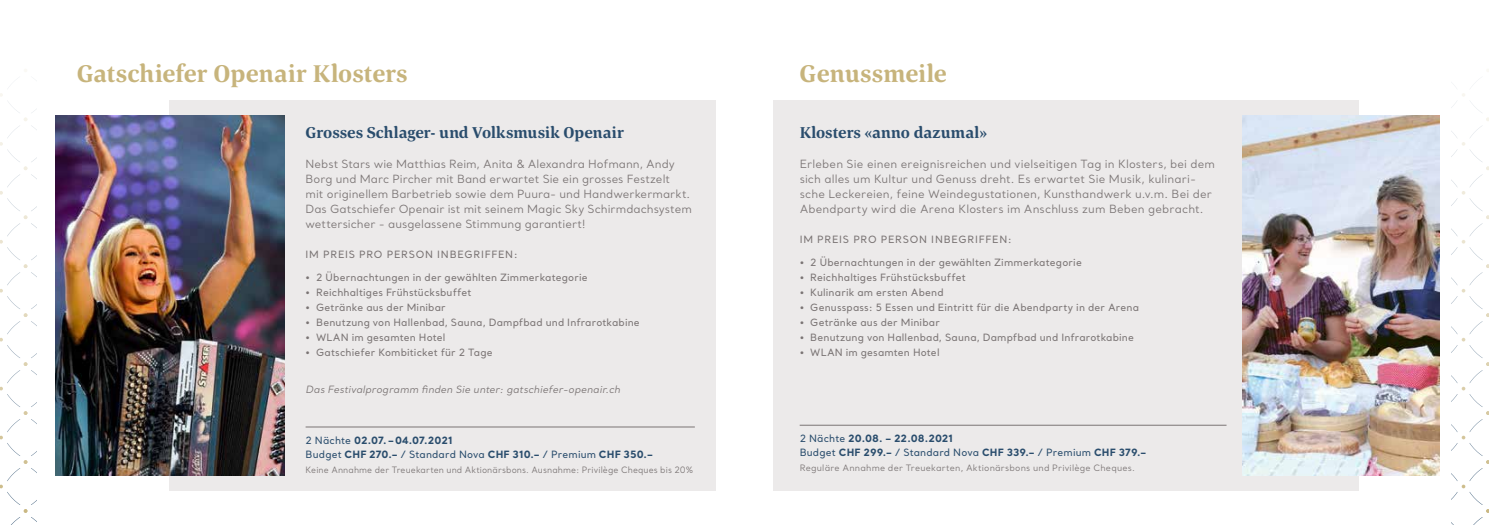
<style>
.page{position:relative;width:1489px;height:525px;background:#fff}
.page>*{position:absolute;margin:0;border:0;box-sizing:border-box;transform-origin:0 0}
.t1{font:700 25px "Corda";color:#c7b47c}
.t2{font:700 16.25px "Corda";letter-spacing:.005em;color:#2a4d6d}
.t3{font:11.25px/15px "Santral";letter-spacing:.005em;color:#7a7474}
.t4{font:500 10px "Santral";letter-spacing:.015em;color:#7a7474}
.t5{font:700 10px/13.8px "Santral";letter-spacing:.01em;color:#2a4d6d}
.t6{font:500 10px "Santral";letter-spacing:.07em;color:#7a7474}
.t7{font:italic 10px "Santral";letter-spacing:.005em;color:#7a7474}
.t8{font:8.75px "Santral";letter-spacing:.015em;color:#7a7474}
.s1{font-weight:500}
</style>
<div class="page">
<svg style="left:0;top:69px;width:36px;height:455px"></svg>
<div style="left:170px;top:100px;width:546px;height:390px;background:#eceaea"></div>
<hr style="left:305px;top:426px;width:389px;height:1px;background:#7a7474">
<img style="left:55px;top:115px;width:229px;height:360px">
<svg style="left:1451px;top:69px;width:37px;height:455px"></svg>
<div style="left:773px;top:100px;width:585px;height:390px;background:#eceaea"></div>
<hr style="left:799px;top:424px;width:427px;height:1px;background:#7a7474">
<img style="left:1242px;top:115px;width:197px;height:360px">
<h1 class="t1" style="left:77px;top:57px;width:332px">Gatschiefer Openair Klosters</h1>
<h2 class="t2" style="left:305px;top:122px;width:320px">Grosses Schlager- und Volksmusik Openair</h2>
<p class="t3" style="left:305px;top:156px;width:388px">Nebst Stars wie Matthias Reim, Anita &amp; Alexandra Hofmann, Andy Borg und Marc Pircher mit Band erwartet Sie ein grosses Festzelt<br>mit originellem Barbetrieb sowie dem Puura- und Handwerkermarkt.<br>Das Gatschiefer Openair ist mit seinem Magic Sky Schirmdachsystem wettersicher - ausgelassene Stimmung garantiert!</p>
<p class="t6" style="left:305px;top:248px;width:214px">IM PREIS PRO PERSON INBEGRIFFEN:</p>
<p class="t4" style="left:305px;top:270px;width:284px">• 2 Übernachtungen in der gewählten Zimmerkategorie</p>
<p class="t4" style="left:305px;top:285px;width:167px">• Reichhaltiges Frühstücksbuffet</p>
<p class="t4" style="left:305px;top:300px;width:142px">• Getränke aus der Minibar</p>
<p class="t4" style="left:305px;top:315px;width:336px">• Benutzung von Hallenbad, Sauna, Dampfbad und Infrarotkabine</p>
<p class="t4" style="left:305px;top:330px;width:141px">• WLAN im gesamten Hotel</p>
<p class="t4" style="left:305px;top:345px;width:189px">• Gatschiefer Kombiticket für 2 Tage</p>
<p class="t7" style="left:305px;top:383px;width:316px">Das Festivalprogramm finden Sie unter: gatschiefer-openair.ch</p>
<p class="t5" style="left:305px;top:433px;width:349px"><span class="s1">2 Nächte</span> 02.07.–04.07.2021<br><span class="s1">Budget</span> CHF 270.– <span class="s1">/ Standard Nova</span> CHF 310.– <span class="s1">/ Premium</span> CHF 350.–</p>
<p class="t8" style="left:305px;top:463px;width:389px">Keine Annahme der Treuekarten und Aktionärsbons. Ausnahme: Privilège Cheques bis 20%</p>
<h1 class="t1" style="left:799px;top:57px;width:149px">Genussmeile</h1>
<h2 class="t2" style="left:799px;top:122px;width:189px">Klosters «anno dazumal»</h2>
<p class="t3" style="left:799px;top:156px;width:417px">Erleben Sie einen ereignisreichen und vielseitigen Tag in Klosters, bei dem sich alles um Kultur und Genuss dreht. Es erwartet Sie Musik, kulinari&shy;sche Leckereien, feine Weindegustationen, Kunsthandwerk u.v.m. Bei der Abendparty wird die Arena Klosters im Anschluss zum Beben gebracht.</p>
<p class="t6" style="left:799px;top:233px;width:214px">IM PREIS PRO PERSON INBEGRIFFEN:</p>
<p class="t4" style="left:799px;top:255px;width:284px">• 2 Übernachtungen in der gewählten Zimmerkategorie</p>
<p class="t4" style="left:799px;top:270px;width:167px">• Reichhaltiges Frühstücksbuffet</p>
<p class="t4" style="left:799px;top:285px;width:146px">• Kulinarik am ersten Abend</p>
<p class="t4" style="left:799px;top:300px;width:341px">• Genusspass: 5 Essen und Eintritt für die Abendparty in der Arena</p>
<p class="t4" style="left:799px;top:315px;width:142px">• Getränke aus der Minibar</p>
<p class="t4" style="left:799px;top:330px;width:336px">• Benutzung von Hallenbad, Sauna, Dampfbad und Infrarotkabine</p>
<p class="t4" style="left:799px;top:345px;width:141px">• WLAN im gesamten Hotel</p>
<p class="t5" style="left:799px;top:431px;width:348px"><span class="s1">2 Nächte</span> 20.08. – 22.08.2021<br><span class="s1">Budget</span> CHF 299.– <span class="s1">/ Standard Nova</span> CHF 339.– <span class="s1">/ Premium</span> CHF 379.–</p>
<p class="t8" style="left:799px;top:462px;width:337px">Reguläre Annahme der Treuekarten, Aktionärsbons und Privilège Cheques.</p>
</div>
